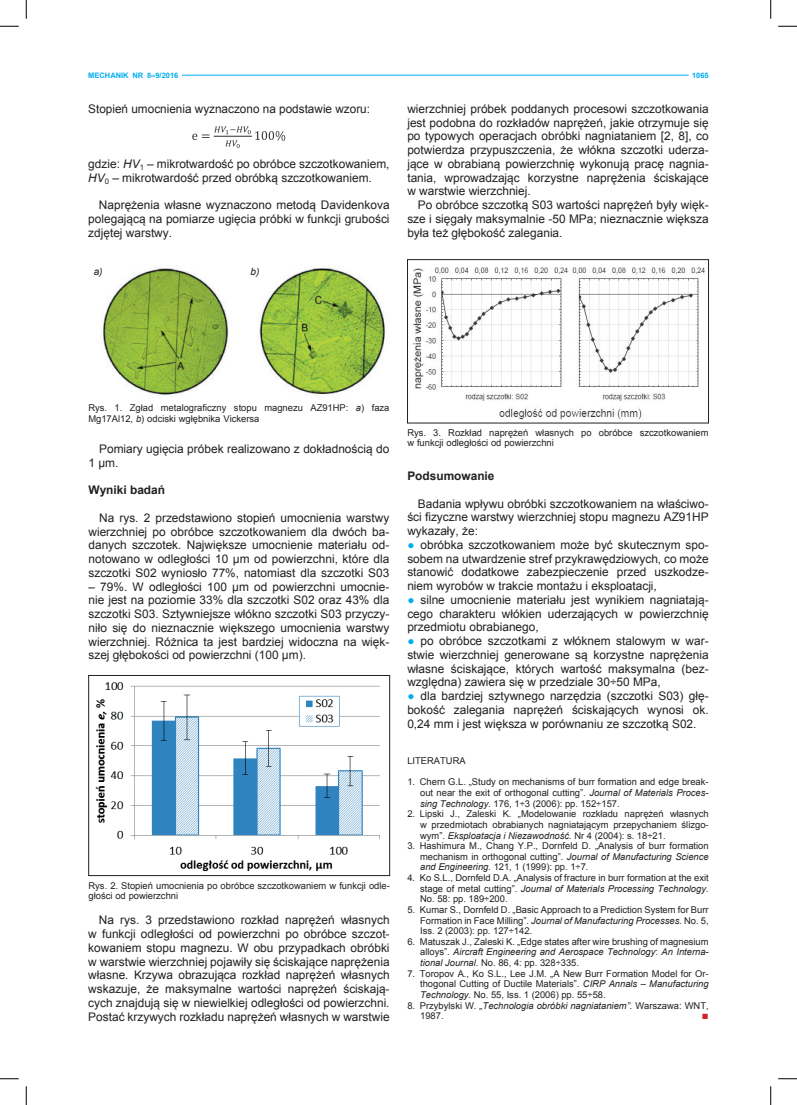
<style>
.page{position:relative;width:797px;height:1105px;background:#fff}
.page>*{position:absolute;margin:0;border:0;box-sizing:border-box;transform-origin:0 0}
.t1{font:11.88px/13.8px "Arial";color:#231f20;text-align:justify}
.t2{font:700 11.88px "Arial";color:#231f20}
.t3{font:11.25px "Arial";color:#d1232a}
.t4{font:italic 10px "Arial";color:#231f20}
.t5{font:9.38px/10.6px "Arial";color:#231f20;text-align:justify}
.t6{font:italic 9.38px/10.6px "Arial";color:#231f20}
.t7{font:700 7.5px "Arial";color:#00aeef}
.s1{font-style:italic}
.s2{color:#00aeef}
.s3{font-style:normal}
</style>
<div class="page">
<img style="left:192px;top:126px;width:94px;height:22px">
<img style="left:103px;top:268px;width:282px;height:128px">
<img style="left:95px;top:682px;width:285px;height:190px">
<div style="left:88px;top:675px;width:302px;height:201px;border:1px solid #231f20"></div>
<img style="left:413px;top:267px;width:292px;height:153px">
<div style="left:407px;top:259px;width:301px;height:164px;border:1px solid #231f20"></div>
<hr style="left:182px;top:75px;width:506px;height:1px;background:#00aeef">
<svg style="left:0;top:25px;width:19px;height:2px"></svg>
<svg style="left:778px;top:25px;width:19px;height:2px"></svg>
<svg style="left:0;top:1078px;width:19px;height:1px"></svg>
<svg style="left:778px;top:1078px;width:19px;height:1px"></svg>
<svg style="left:25px;top:0;width:2px;height:19px"></svg>
<svg style="left:25px;top:1086px;width:2px;height:19px"></svg>
<svg style="left:770px;top:0;width:1px;height:19px"></svg>
<svg style="left:770px;top:1086px;width:1px;height:19px"></svg>
<p class="t7" style="left:88px;top:70px;width:92px">MECHANIK NR 8–9/2016</p>
<p class="t7" style="left:692px;top:70px;width:18px">1065</p>
<p class="t1" style="left:88px;top:102px;width:283px">Stopień umocnienia wyznaczono na podstawie wzoru:</p>
<p class="t1" style="left:88px;top:157px;width:303px">gdzie: <span class="s1">HV</span><sub>1</sub> – mikrotwardość po obróbce szczotkowaniem,<br><span class="s1">HV</span><sub>0</sub> – mikrotwardość przed obróbką szczotkowaniem.</p>
<p class="t1" style="left:88px;top:198px;width:303px;text-indent:11px">Naprężenia własne wyznaczono metodą Davidenkova polegającą na pomiarze ugięcia próbki w funkcji grubości zdjętej warstwy.</p>
<p class="t4" style="left:94px;top:265px;width:10px">a)</p>
<p class="t4" style="left:250px;top:265px;width:10px">b)</p>
<p class="t1" style="left:407px;top:102px;width:303px">wierzchniej próbek poddanych procesowi szczotkowania jest podobna do rozkładów naprężeń, jakie otrzymuje się po typowych operacjach obróbki nagniataniem [2, 8], co potwierdza przypuszczenia, że włókna szczotki uderza&shy;jące w obrabianą powierzchnię wykonują pracę nagnia&shy;tania, wprowadzając korzystne naprężenia ściskające w warstwie wierzchniej.</p>
<p class="t1" style="left:407px;top:198px;width:303px;text-indent:11px">Po obróbce szczotką S03 wartości naprężeń były więk&shy;sze i sięgały maksymalnie -50 MPa; nieznacznie większa była też głębokość zalegania.</p>
<p class="t5" style="left:88px;top:403px;width:302px">Rys. 1. Zgład metalograficzny stopu magnezu AZ91HP: <span class="s1">a</span>) faza<br>Mg17Al12, <span class="s1">b</span>) odciski wgłębnika Vickersa</p>
<p class="t1" style="left:88px;top:442px;width:302px;text-indent:11px">Pomiary ugięcia próbek realizowano z dokładnością do<br>1 µm.</p>
<p class="t2" style="left:88px;top:482px;width:78px">Wyniki badań</p>
<p class="t1" style="left:88px;top:511px;width:302px;text-indent:11px">Na rys. 2 przedstawiono stopień umocnienia warstwy wierzchniej po obróbce szczotkowaniem dla dwóch ba&shy;danych szczotek. Największe umocnienie materiału od&shy;notowano w odległości 10 µm od powierzchni, które dla szczotki S02 wyniosło 77%, natomiast dla szczotki S03</p>
<p class="t1" style="left:88px;top:580px;width:302px">– 79%. W odległości 100 µm od powierzchni umocnie&shy;nie jest na poziomie 33% dla szczotki S02 oraz 43% dla szczotki S03. Sztywniejsze włókno szczotki S03 przyczy&shy;niło się do nieznacznie większego umocnienia warstwy wierzchniej. Różnica ta jest bardziej widoczna na więk&shy;szej głębokości od powierzchni (100 μm).</p>
<p class="t5" style="left:88px;top:880px;width:303px">Rys. 2. Stopień umocnienia po obróbce szczotkowaniem w funkcji odle&shy;głości od powierzchni</p>
<p class="t1" style="left:88px;top:913px;width:303px;text-indent:11px">Na rys. 3 przedstawiono rozkład naprężeń własnych w funkcji odległości od powierzchni po obróbce szczot&shy;kowaniem stopu magnezu. W obu przypadkach obróbki w warstwie wierzchniej pojawiły się ściskające naprężenia własne. Krzywa obrazująca rozkład naprężeń własnych wskazuje, że maksymalne wartości naprężeń ściskają&shy;cych znajdują się w niewielkiej odległości od powierzchni.<br>Postać krzywych rozkładu naprężeń własnych w warstwie</p>
<p class="t5" style="left:407px;top:427px;width:303px">Rys. 3. Rozkład naprężeń własnych po obróbce szczotkowaniem w funkcji odległości od powierzchni</p>
<p class="t2" style="left:407px;top:468px;width:89px">Podsumowanie</p>
<p class="t1" style="left:407px;top:497px;width:303px;text-indent:11px">Badania wpływu obróbki szczotkowaniem na właściwo&shy;ści fizyczne warstwy wierzchniej stopu magnezu AZ91HP wykazały, że:</p>
<p class="t1" style="left:407px;top:538px;width:303px"><span class="s2">●</span> obróbka szczotkowaniem może być skutecznym spo&shy;sobem na utwardzenie stref przykrawędziowych, co może stanowić dodatkowe zabezpieczenie przed uszkodze&shy;niem wyrobów w trakcie montażu i eksploatacji,</p>
<p class="t1" style="left:407px;top:593px;width:303px"><span class="s2">●</span> silne umocnienie materiału jest wynikiem nagniatają&shy;cego charakteru włókien uderzających w powierzchnię przedmiotu obrabianego,</p>
<p class="t1" style="left:407px;top:634px;width:303px"><span class="s2">●</span> po obróbce szczotkami z włóknem stalowym w war&shy;stwie wierzchniej generowane są korzystne naprężenia własne ściskające, których wartość maksymalna (bez&shy;względna) zawiera się w przedziale 30÷50 MPa,</p>
<p class="t1" style="left:407px;top:689px;width:303px"><span class="s2">●</span> dla bardziej sztywnego narzędzia (szczotki S03) głę&shy;bokość zalegania naprężeń ściskających wynosi ok.<br>0,24 mm i jest większa w porównaniu ze szczotką S02.</p>
<p class="t5" style="left:407px;top:756px;width:60px">LITERATURA</p>
<p class="t5" style="left:420px;top:777px;width:290px;text-indent:-13px">1. Chern G.L. „Study on mechanisms of burr formation and edge break&shy;out near the exit of orthogonal cutting”. <span class="s1">Journal of Materials Proces&shy;sing Technology.</span> 176, 1÷3 (2006): pp. 152÷157.</p>
<p class="t5" style="left:420px;top:809px;width:290px;text-indent:-13px">2. Lipski J., Zaleski K. „Modelowanie rozkładu naprężeń własnych w przedmiotach obrabianych nagniatającym przepychaniem ślizgo&shy;wym”. <span class="s1">Eksploatacja i Niezawodność.</span> Nr 4 (2004): s. 18÷21.</p>
<p class="t5" style="left:420px;top:841px;width:290px;text-indent:-13px">3. Hashimura M., Chang Y.P., Dornfeld D. „Analysis of burr formation mechanism in orthogonal cutting”. <span class="s1">Journal of Manufacturing Science and Engineering.</span> 121, 1 (1999): pp. 1÷7.</p>
<p class="t5" style="left:420px;top:872px;width:290px;text-indent:-13px">4. Ko S.L., Dornfeld D.A. „Analysis of fracture in burr formation at the exit stage of metal cutting”. <span class="s1">Journal of Materials Processing Technology.<br></span>No. 58: pp. 189÷200.</p>
<p class="t5" style="left:420px;top:904px;width:290px;text-indent:-13px">5. Kumar S., Dornfeld D. „Basic Approach to a Prediction System for Burr Formation in Face Milling”. <span class="s1">Journal of Manufacturing Processes.</span> No. 5, Iss. 2 (2003): pp. 127÷142.</p>
<p class="t5" style="left:420px;top:936px;width:290px;text-indent:-13px">6. Matuszak J., Zaleski K. „Edge states after wire brushing of magnesium alloys”. <span class="s1">Aircraft Engineering and Aerospace Technology</span>: <span class="s1">An Interna&shy;tional Journal</span>. No. 86, 4: pp. 328÷335.</p>
<p class="t5" style="left:420px;top:968px;width:290px;text-indent:-13px">7. Toropov A., Ko S.L., Lee J.M. „A New Burr Formation Model for Or&shy;thogonal Cutting of Ductile Materials”. <span class="s1">CIRP Annals – Manufacturing Technology.</span> No. 55, Iss. 1 (2006) pp. 55÷58.</p>
<p class="t6" style="left:420px;top:1000px;width:290px;text-indent:-13px"><span class="s3">8. Przybylski W.</span> „Technologia obróbki nagniataniem”. <span class="s3">Warszawa: WNT,<br>1987.</span></p>
<p class="t3" style="left:702px;top:1008px;width:8px">■</p>
</div>
